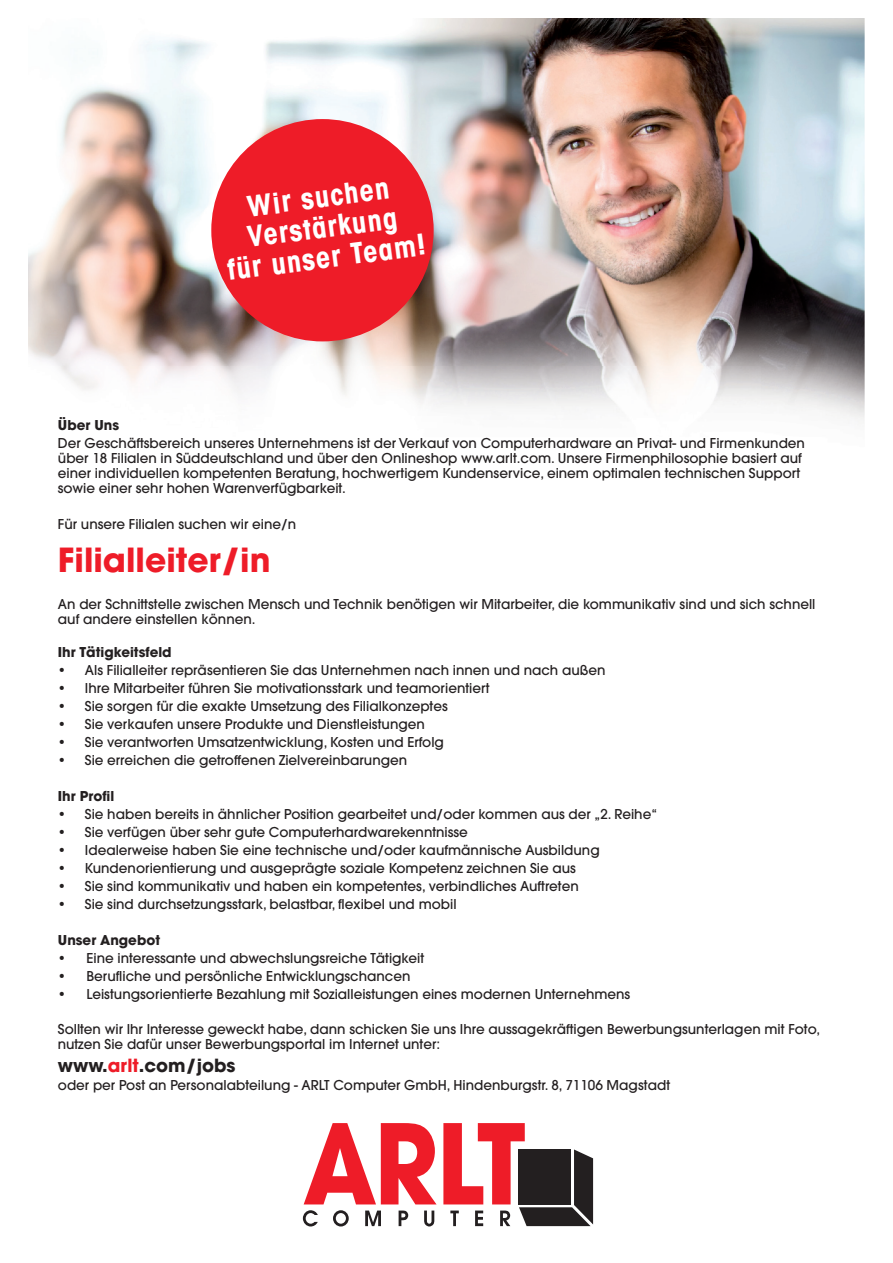
<style>
.page{position:relative;width:893px;height:1263px;background:#fff}
.page>*{position:absolute;margin:0;border:0;box-sizing:border-box;transform-origin:0 0}
.t1{font:700 33px "Avant Garde";color:#ee1c28}
.t2{font:700 condensed 28.95px/30.2px "Avant Garde";color:#fff;text-align:center}
.t3{font:700 18px "Avant Garde";color:#231f20}
.t4{font:500 13.5px/15px "Avant Garde";color:#231f20}
.t5{font:700 13.5px "Avant Garde";color:#231f20}
.s1{color:#ee1c28}
</style>
<div class="page">
<img style="left:29px;top:18px;width:835px;height:405px">
<div style="left:211px;top:119px;width:223px;height:222px;background:#ee1c28;border-radius:50%"></div>
<svg style="left:304px;top:1123px;width:132px;height:81px"></svg>
<svg style="left:303px;top:1210px;width:15px;height:16px"></svg>
<svg style="left:333px;top:1210px;width:16px;height:16px"></svg>
<svg style="left:365px;top:1210px;width:16px;height:16px"></svg>
<svg style="left:399px;top:1210px;width:9px;height:16px"></svg>
<svg style="left:424px;top:1210px;width:10px;height:16px"></svg>
<svg style="left:443px;top:1123px;width:150px;height:103px"></svg>
<h2 class="t2" style="left:217px;top:195px;width:201px;rotate:-8deg">Wir suchen<br>Verstärkung<br>für unser Team!</h2>
<p class="t5" style="left:58px;top:416px;width:63px">Über Uns</p>
<p class="t4" style="left:58px;top:435px;width:749px">Der Geschäftsbereich unseres Unternehmens ist der Verkauf von Computerhardware an Privat- und Firmenkunden über 18 Filialen in Süddeutschland und über den Onlineshop www.arlt.com. Unsere Firmenphilosophie basiert auf einer individuellen kompetenten Beratung, hochwertigem Kundenservice, einem optimalen technischen Support sowie einer sehr hohen Warenverfügbarkeit.</p>
<p class="t4" style="left:58px;top:517px;width:240px">Für unsere Filialen suchen wir eine/n</p>
<h1 class="t1" style="left:58px;top:538px;width:214px">Filialleiter/in</h1>
<p class="t4" style="left:58px;top:597px;width:759px">An der Schnittstelle zwischen Mensch und Technik benötigen wir Mitarbeiter, die kommunikativ sind und sich schnell auf andere einstellen können.</p>
<p class="t5" style="left:58px;top:643px;width:115px">Ihr Tätigkeitsfeld</p>
<p class="t4" style="left:58px;top:663px;width:549px">• Als Filialleiter repräsentieren Sie das Unternehmen nach innen und nach außen</p>
<p class="t4" style="left:58px;top:681px;width:433px">• Ihre Mitarbeiter führen Sie motivationsstark und teamorientiert</p>
<p class="t4" style="left:58px;top:699px;width:391px">• Sie sorgen für die exakte Umsetzung des Filialkonzeptes</p>
<p class="t4" style="left:58px;top:717px;width:368px">• Sie verkaufen unsere Produkte und Dienstleistungen</p>
<p class="t4" style="left:58px;top:735px;width:388px">• Sie verantworten Umsatzentwicklung, Kosten und Erfolg</p>
<p class="t4" style="left:58px;top:753px;width:351px">• Sie erreichen die getroffenen Zielvereinbarungen</p>
<p class="t5" style="left:58px;top:787px;width:58px">Ihr Profil</p>
<p class="t4" style="left:58px;top:807px;width:601px">• Sie haben bereits in ähnlicher Position gearbeitet und/oder kommen aus der „2. Reihe“</p>
<p class="t4" style="left:58px;top:825px;width:411px">• Sie verfügen über sehr gute Computerhardwarekenntnisse</p>
<p class="t4" style="left:58px;top:843px;width:543px">• Idealerweise haben Sie eine technische und/oder kaufmännische Ausbildung</p>
<p class="t4" style="left:58px;top:861px;width:520px">• Kundenorientierung und ausgeprägte soziale Kompetenz zeichnen Sie aus</p>
<p class="t4" style="left:58px;top:879px;width:522px">• Sie sind kommunikativ und haben ein kompetentes, verbindliches Auftreten</p>
<p class="t4" style="left:58px;top:897px;width:400px">• Sie sind durchsetzungsstark, belastbar, flexibel und mobil</p>
<p class="t5" style="left:58px;top:931px;width:104px">Unser Angebot</p>
<p class="t4" style="left:58px;top:951px;width:368px">• Eine interessante und abwechslungsreiche Tätigkeit</p>
<p class="t4" style="left:58px;top:969px;width:354px">• Berufliche und persönliche Entwicklungschancen</p>
<p class="t4" style="left:58px;top:987px;width:574px">• Leistungsorientierte Bezahlung mit Sozialleistungen eines modernen Unternehmens</p>
<p class="t4" style="left:58px;top:1021px;width:764px">Sollten wir Ihr Interesse geweckt habe, dann schicken Sie uns Ihre aussagekräftigen Bewerbungsunterlagen mit Foto, nutzen Sie dafür unser Bewerbungsportal im Internet unter:</p>
<h3 class="t3" style="left:58px;top:1053px;width:179px">www.<span class="s1">arlt</span>.com/jobs</h3>
<p class="t4" style="left:58px;top:1077px;width:614px">oder per Post an Personalabteilung - ARLT Computer GmbH, Hindenburgstr. 8, 71106 Magstadt</p>
</div>
